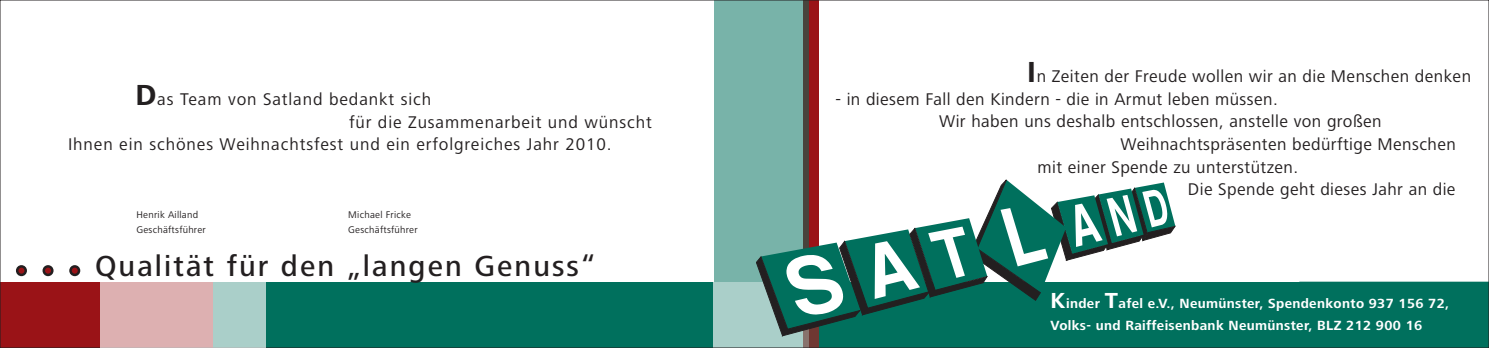
<style>
.page{position:relative;width:1489px;height:348px;background:#fff}
.page>*{position:absolute;margin:0;border:0;box-sizing:border-box;transform-origin:0 0}
.t1{font:500 30px "Frutiger Next LT";letter-spacing:.07em;color:#231f20}
.t2{font:17.5px "Frutiger Next LT";letter-spacing:.025em;color:#231f20}
.t3{font:17.5px "Frutiger Next LT";letter-spacing:.05em;color:#231f20}
.t4{font:700 13.75px/22.5px "Frutiger Next LT";letter-spacing:.025em;color:#fff}
.t5{font:10px/15px "Frutiger Next LT";letter-spacing:.025em;color:#231f20}
.s1{font-weight:700;font-size:30px}
.s2{font-size:22.5px}
</style>
<div class="page">
<hr style="left:1299px;top:281px;width:189px;height:1px;background:#00705d">
<div style="left:152px;top:282px;width:1336px;height:65px;background:#00705d"></div>
<div style="left:803px;top:0;width:15px;height:347px;background:#9a1317"></div>
<div style="left:713px;top:0;width:95px;height:282px;background:#78b3a9"></div>
<div style="left:713px;top:282px;width:95px;height:65px;background:#aacfc9"></div>
<svg style="left:803px;top:336px;width:15px;height:9px"></svg>
<svg style="left:756px;top:179px;width:419px;height:157px"></svg>
<div style="left:0;top:282px;width:213px;height:65px;background:#9a1317"></div>
<svg style="left:17px;top:266px;width:9px;height:8px"></svg>
<div style="left:16px;top:265px;width:11px;height:11px;border:2px solid #231f20;border-radius:50%"></div>
<div style="left:70px;top:266px;width:9px;height:8px;background:#9a1317;border-radius:50%"></div>
<div style="left:69px;top:265px;width:11px;height:11px;border:2px solid #231f20;border-radius:50%"></div>
<svg style="left:44px;top:266px;width:8px;height:8px"></svg>
<div style="left:43px;top:265px;width:11px;height:11px;border:2px solid #231f20;border-radius:50%"></div>
<svg style="left:100px;top:282px;width:166px;height:65px;background:#cdb9b8"></svg>
<p class="t3" style="left:135px;top:89px;width:297px"><span class="s1">D</span>as Team von Satland bedankt sich</p>
<p class="t3" style="left:349px;top:112px;width:304px">für die Zusammenarbeit und wünscht</p>
<p class="t3" style="left:68px;top:134px;width:545px">Ihnen ein schönes Weihnachtsfest und ein erfolgreiches Jahr 2010.</p>
<p class="t5" style="left:136px;top:207px;width:71px">Henrik Ailland<br>Geschäftsführer</p>
<p class="t5" style="left:348px;top:206px;width:71px">Michael Fricke<br>Geschäftsführer</p>
<h1 class="t1" style="left:95px;top:249px;width:501px">Qualität für den „langen Genuss“</h1>
<p class="t2" style="left:1027px;top:67px;width:445px"><span class="s1">I</span>n Zeiten der Freude wollen wir an die Menschen denken</p>
<p class="t2" style="left:835px;top:89px;width:444px">- in diesem Fall den Kindern - die in Armut leben müssen.</p>
<p class="t2" style="left:939px;top:112px;width:444px">Wir haben uns deshalb entschlossen, anstelle von großen</p>
<p class="t2" style="left:1120px;top:134px;width:337px">Weihnachtspräsenten bedürftige Menschen</p>
<p class="t2" style="left:1037px;top:157px;width:262px">mit einer Spende zu unterstützen.</p>
<p class="t2" style="left:1187px;top:179px;width:269px">Die Spende geht dieses Jahr an die</p>
<p class="t4" style="left:1050px;top:291px;width:400px"><span class="s2">K</span>inder <span class="s2">T</span>afel e.V., Neumünster, Spendenkonto 937 156 72,<br>Volks- und Raiffeisenbank Neumünster, BLZ 212 900 16</p>
</div>
